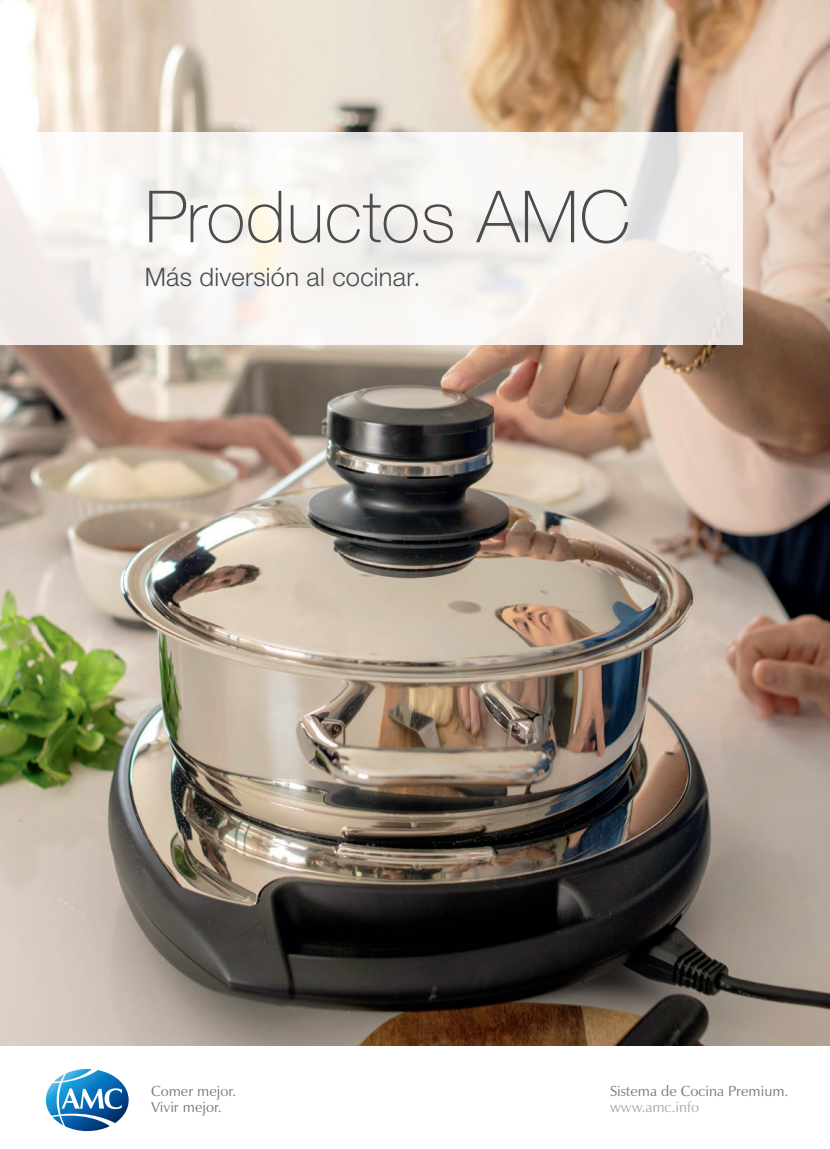
<style>
.page{position:relative;width:830px;height:1149px;background:#fff}
.page>*{position:absolute;margin:0;border:0;box-sizing:border-box;transform-origin:0 0}
.t1{font:100 72px "Helvetica Neue LTW1 G";letter-spacing:.01em;color:#4b4c4d}
.t2{font:300 25.5px "Helvetica Neue LTW1 G";letter-spacing:.01em;color:#4b4c4d}
.t3{font:300 18px "Helvetica Neue LTW1 G";color:#4b4c4d}
.t4{font:14.7px/16.5px "Zapf Humanist 601 BT";color:#76787b}
.t5{font:14.7px "Zapf Humanist 601 BT";color:#a8a9ad}
</style>
<div class="page">
<img style="left:0;top:0;width:829px;height:1046px">
<svg style="left:0;top:132px;width:742px;height:212px;fill:#f8f4f1"></svg>
<svg style="left:46px;top:1069px;width:83px;height:61px"></svg>
<h1 class="t1" style="left:145px;top:174px;width:486px">Productos AMC</h1>
<h2 class="t2" style="left:145px;top:261px;width:277px">Más diversión al cocinar.</h2>
<p class="t4" style="left:151px;top:1081px;width:87px">Comer mejor.<br>Vivir mejor.</p>
<p class="t4" style="left:609px;top:1081px;width:180px">Sistema de Cocina Premium.</p>
<p class="t3" style="left:749px;top:1090px;width:12px">1</p>
<p class="t5" style="left:609px;top:1097px;width:91px">www.amc.info</p>
</div>
